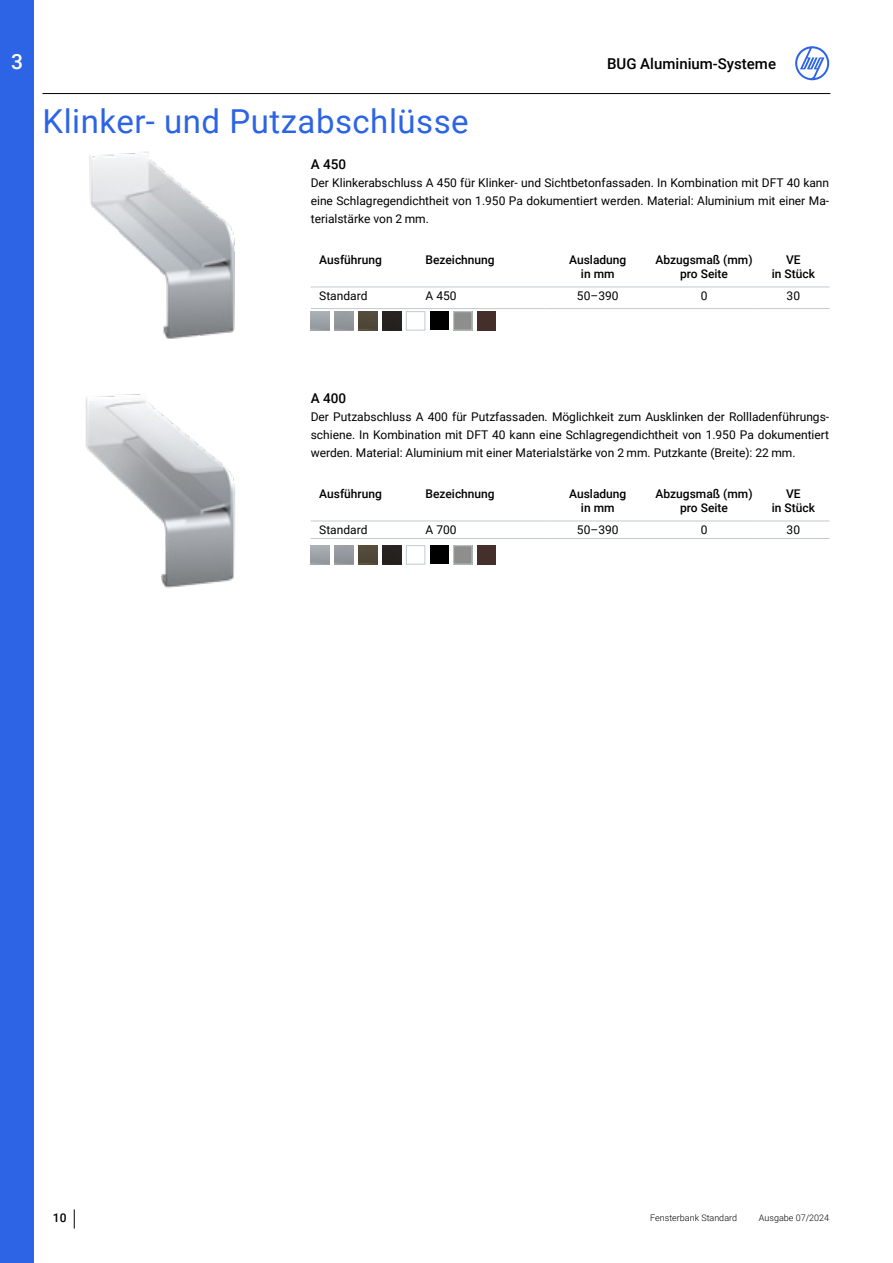
<style>
.page{position:relative;width:893px;height:1263px;background:#fff}
.page>*{position:absolute;margin:0;border:0;box-sizing:border-box;transform-origin:0 0}
.t1{font:33px "Roboto";letter-spacing:.015em;color:#2d64e6}
.t2{font:500 21px "Roboto";color:#fff}
.t3{font:500 15px "Roboto";color:#000}
.t4{font:500 13.5px "Roboto";color:#000}
.t5{font:12px/18px "Roboto";color:#000;text-align:justify}
.t6{font:500 12px/14.4px "Roboto";color:#000;text-align:center}
.t7{font:300 9px "Roboto";color:#000}
</style>
<div class="page">
<img style="left:89px;top:151px;width:146px;height:188px">
<img style="left:85px;top:394px;width:150px;height:194px">
<div style="left:0;top:0;width:34px;height:1263px;background:#2d64e6"></div>
<hr style="left:43px;top:93px;width:787px;height:1px;background:#000">
<svg style="left:795px;top:46px;width:34px;height:34px"></svg>
<svg style="left:74px;top:1209px;width:1px;height:19px"></svg>
<hr style="left:311px;top:521px;width:106px;height:1px;background:#c1cacf">
<hr style="left:417px;top:521px;width:128px;height:1px;background:#c1cacf">
<hr style="left:545px;top:521px;width:106px;height:1px;background:#c1cacf">
<hr style="left:651px;top:521px;width:106px;height:1px;background:#c1cacf">
<hr style="left:757px;top:521px;width:72px;height:1px;background:#c1cacf">
<hr style="left:311px;top:538px;width:106px;height:1px;background:#c1cacf">
<hr style="left:417px;top:538px;width:128px;height:1px;background:#c1cacf">
<hr style="left:545px;top:538px;width:106px;height:1px;background:#c1cacf">
<hr style="left:651px;top:538px;width:106px;height:1px;background:#c1cacf">
<hr style="left:757px;top:538px;width:72px;height:1px;background:#c1cacf">
<div style="left:430px;top:546px;width:19px;height:18px;background:#000"></div>
<img style="left:477px;top:546px;width:18px;height:18px">
<div style="left:454px;top:546px;width:18px;height:18px;border:1px solid #c1cacf"></div>
<img style="left:382px;top:546px;width:19px;height:18px">
<img style="left:358px;top:546px;width:19px;height:18px">
<div style="left:406px;top:545px;width:19px;height:20px;background:#fff;border:1px solid #c1cacf"></div>
<hr style="left:311px;top:287px;width:106px;height:1px;background:#c1cacf">
<hr style="left:417px;top:287px;width:128px;height:1px;background:#c1cacf">
<hr style="left:545px;top:287px;width:106px;height:1px;background:#c1cacf">
<hr style="left:651px;top:287px;width:106px;height:1px;background:#c1cacf">
<hr style="left:757px;top:287px;width:72px;height:1px;background:#c1cacf">
<hr style="left:311px;top:308px;width:106px;height:1px;background:#c1cacf">
<hr style="left:417px;top:308px;width:128px;height:1px;background:#c1cacf">
<hr style="left:545px;top:308px;width:106px;height:1px;background:#c1cacf">
<hr style="left:651px;top:308px;width:106px;height:1px;background:#c1cacf">
<hr style="left:757px;top:308px;width:72px;height:1px;background:#c1cacf">
<div style="left:430px;top:312px;width:19px;height:18px;background:#000"></div>
<img style="left:477px;top:312px;width:18px;height:18px">
<div style="left:454px;top:312px;width:18px;height:18px;border:1px solid #c1cacf"></div>
<img style="left:382px;top:312px;width:19px;height:18px">
<img style="left:358px;top:312px;width:19px;height:18px">
<div style="left:406px;top:311px;width:19px;height:20px;background:#fff;border:1px solid #c1cacf"></div>
<h2 class="t2" style="left:11px;top:47px;width:13px">3</h2>
<p class="t3" style="left:607px;top:53px;width:170px">BUG Aluminium-Systeme</p>
<h1 class="t1" style="left:43px;top:98px;width:428px">Klinker- und Putzabschlüsse</h1>
<p class="t4" style="left:311px;top:154px;width:37px">A 450</p>
<p class="t5" style="left:311px;top:173px;width:520px">Der Klinkerabschluss A 450 für Klinker- und Sichtbetonfassaden. In Kombination mit DFT 40 kann eine Schlagregendichtheit von 1.950 Pa dokumentiert werden. Material: Aluminium mit einer Ma&shy;terialstärke von 2 mm.</p>
<p class="t6" style="left:319px;top:252px;width:64px">Ausführung</p>
<p class="t6" style="left:426px;top:252px;width:71px">Bezeichnung</p>
<p class="t6" style="left:569px;top:252px;width:59px">Ausladung in mm</p>
<p class="t6" style="left:656px;top:252px;width:98px">Abzugsmaß (mm) pro Seite</p>
<p class="t6" style="left:772px;top:252px;width:45px">VE<br>in Stück</p>
<p class="t5" style="left:319px;top:286px;width:50px">Standard</p>
<p class="t5" style="left:426px;top:286px;width:33px">A 450</p>
<p class="t5" style="left:577px;top:286px;width:43px">50–390</p>
<p class="t5" style="left:701px;top:286px;width:8px">0</p>
<p class="t5" style="left:787px;top:286px;width:15px">30</p>
<p class="t4" style="left:311px;top:388px;width:37px">A 400</p>
<p class="t5" style="left:311px;top:407px;width:520px">Der Putzabschluss A 400 für Putzfassaden. Möglichkeit zum Ausklinken der Rollladenführungs&shy;schiene. In Kombination mit DFT 40 kann eine Schlagregendichtheit von 1.950 Pa dokumentiert werden. Material: Aluminium mit einer Materialstärke von 2 mm. Putzkante (Breite): 22 mm.</p>
<p class="t6" style="left:319px;top:486px;width:64px">Ausführung</p>
<p class="t6" style="left:426px;top:486px;width:71px">Bezeichnung</p>
<p class="t6" style="left:569px;top:486px;width:59px">Ausladung in mm</p>
<p class="t6" style="left:656px;top:486px;width:98px">Abzugsmaß (mm) pro Seite</p>
<p class="t6" style="left:772px;top:486px;width:45px">VE<br>in Stück</p>
<p class="t5" style="left:319px;top:520px;width:50px">Standard</p>
<p class="t5" style="left:426px;top:520px;width:33px">A 700</p>
<p class="t5" style="left:577px;top:520px;width:43px">50–390</p>
<p class="t5" style="left:701px;top:520px;width:8px">0</p>
<p class="t5" style="left:787px;top:520px;width:15px">30</p>
<p class="t6" style="left:53px;top:1210px;width:15px">10</p>
<p class="t7" style="left:650px;top:1212px;width:88px">Fensterbank Standard</p>
<p class="t7" style="left:759px;top:1212px;width:72px">Ausgabe 07/2024</p>
</div>
